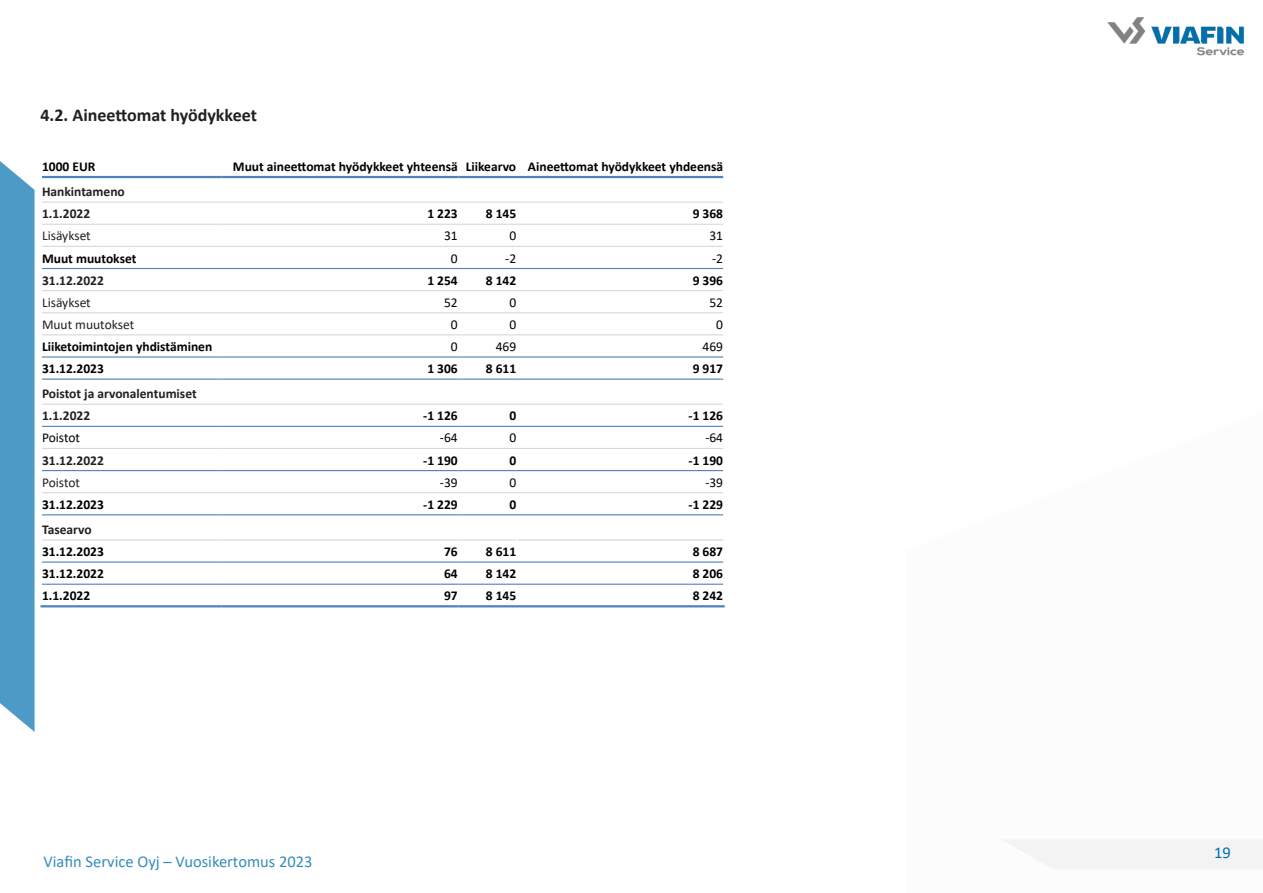
<style>
.page{position:relative;width:1263px;height:893px;background:#fff}
.page>*{position:absolute;margin:0;border:0;box-sizing:border-box;transform-origin:0 0}
.VS_Heading_4{font:700 18px "Calibri";color:#231f20}
.t1{font:16.5px "Calibri";color:#006fae}
.t2{font:700 13.5px "Calibri";color:#000}
.t3{font:700 13.5px "Calibri";color:#231f20}
.t4{font:13.5px "Calibri";color:#000}
.t5{font:13.5px "Calibri";color:#231f20}
</style>
<div class="page">
<svg style="left:0;top:161px;width:35px;height:571px;background:#58a0c9"></svg>
<hr style="left:42px;top:176px;width:179px;height:2px;background:#4f81bd">
<hr style="left:221px;top:176px;width:237px;height:2px;background:#4f81bd">
<hr style="left:458px;top:176px;width:59px;height:2px;background:#4f81bd">
<hr style="left:517px;top:176px;width:206px;height:2px;background:#4f81bd">
<hr style="left:42px;top:202px;width:179px;height:1px;background:#d8d8d8">
<hr style="left:221px;top:202px;width:237px;height:1px;background:#d8d8d8">
<hr style="left:458px;top:202px;width:59px;height:1px;background:#d8d8d8">
<hr style="left:517px;top:202px;width:206px;height:1px;background:#d8d8d8">
<hr style="left:42px;top:224px;width:179px;height:1px;background:#d8d8d8">
<hr style="left:221px;top:224px;width:237px;height:1px;background:#d8d8d8">
<hr style="left:458px;top:224px;width:59px;height:1px;background:#d8d8d8">
<hr style="left:517px;top:224px;width:206px;height:1px;background:#d8d8d8">
<hr style="left:42px;top:246px;width:179px;height:1px;background:#d8d8d8">
<hr style="left:517px;top:246px;width:206px;height:1px;background:#d8d8d8">
<hr style="left:221px;top:246px;width:237px;height:1px;background:#d8d8d8">
<hr style="left:458px;top:246px;width:59px;height:1px;background:#d8d8d8">
<hr style="left:221px;top:268px;width:237px;height:1px;background:#4f81bd">
<hr style="left:458px;top:268px;width:59px;height:1px;background:#4f81bd">
<hr style="left:42px;top:268px;width:179px;height:1px;background:#4f81bd">
<hr style="left:517px;top:268px;width:206px;height:1px;background:#4f81bd">
<hr style="left:42px;top:290px;width:179px;height:1px;background:#d8d8d8">
<hr style="left:221px;top:290px;width:237px;height:1px;background:#d8d8d8">
<hr style="left:458px;top:290px;width:59px;height:1px;background:#d8d8d8">
<hr style="left:517px;top:290px;width:206px;height:1px;background:#d8d8d8">
<hr style="left:42px;top:312px;width:179px;height:1px;background:#d8d8d8">
<hr style="left:221px;top:312px;width:237px;height:1px;background:#d8d8d8">
<hr style="left:458px;top:312px;width:59px;height:1px;background:#d8d8d8">
<hr style="left:517px;top:312px;width:206px;height:1px;background:#d8d8d8">
<hr style="left:221px;top:334px;width:237px;height:1px;background:#d8d8d8">
<hr style="left:458px;top:334px;width:59px;height:1px;background:#d8d8d8">
<hr style="left:517px;top:334px;width:206px;height:1px;background:#d8d8d8">
<hr style="left:42px;top:334px;width:179px;height:1px;background:#d8d8d8">
<hr style="left:42px;top:356px;width:179px;height:2px;background:#4f81bd">
<hr style="left:221px;top:356px;width:237px;height:2px;background:#4f81bd">
<hr style="left:458px;top:356px;width:59px;height:2px;background:#4f81bd">
<hr style="left:517px;top:356px;width:206px;height:2px;background:#4f81bd">
<hr style="left:42px;top:379px;width:179px;height:1px;background:#4f81bd">
<hr style="left:221px;top:379px;width:237px;height:1px;background:#4f81bd">
<hr style="left:458px;top:379px;width:59px;height:1px;background:#4f81bd">
<hr style="left:517px;top:379px;width:206px;height:1px;background:#4f81bd">
<hr style="left:42px;top:426px;width:179px;height:1px;background:#4f81bd">
<hr style="left:42px;top:404px;width:179px;height:1px;background:#d8d8d8">
<hr style="left:221px;top:404px;width:237px;height:1px;background:#d8d8d8">
<hr style="left:458px;top:404px;width:59px;height:1px;background:#d8d8d8">
<hr style="left:517px;top:404px;width:206px;height:1px;background:#d8d8d8">
<hr style="left:517px;top:426px;width:206px;height:1px;background:#4f81bd">
<hr style="left:221px;top:426px;width:237px;height:1px;background:#4f81bd">
<hr style="left:458px;top:426px;width:59px;height:1px;background:#4f81bd">
<hr style="left:458px;top:448px;width:59px;height:1px;background:#d8d8d8">
<hr style="left:42px;top:448px;width:179px;height:1px;background:#d8d8d8">
<hr style="left:221px;top:448px;width:237px;height:1px;background:#d8d8d8">
<hr style="left:42px;top:470px;width:179px;height:1px;background:#4f81bd">
<hr style="left:221px;top:470px;width:237px;height:1px;background:#4f81bd">
<hr style="left:517px;top:448px;width:206px;height:1px;background:#d8d8d8">
<hr style="left:458px;top:470px;width:59px;height:1px;background:#4f81bd">
<hr style="left:517px;top:470px;width:206px;height:1px;background:#4f81bd">
<hr style="left:42px;top:492px;width:179px;height:1px;background:#d8d8d8">
<hr style="left:221px;top:492px;width:237px;height:1px;background:#d8d8d8">
<hr style="left:458px;top:492px;width:59px;height:1px;background:#d8d8d8">
<hr style="left:517px;top:492px;width:206px;height:1px;background:#d8d8d8">
<hr style="left:42px;top:514px;width:179px;height:1px;background:#4f81bd">
<hr style="left:221px;top:514px;width:237px;height:1px;background:#4f81bd">
<hr style="left:458px;top:514px;width:59px;height:1px;background:#4f81bd">
<hr style="left:517px;top:514px;width:206px;height:1px;background:#4f81bd">
<hr style="left:42px;top:539px;width:179px;height:1px;background:#d8d8d8">
<hr style="left:221px;top:539px;width:237px;height:1px;background:#d8d8d8">
<hr style="left:518px;top:539px;width:205px;height:1px;background:#d6d4ca">
<hr style="left:458px;top:539px;width:58px;height:1px;background:#d8d8d8">
<hr style="left:458px;top:561px;width:59px;height:2px;background:#4f81bd">
<hr style="left:517px;top:561px;width:206px;height:2px;background:#4f81bd">
<hr style="left:42px;top:561px;width:179px;height:2px;background:#4f81bd">
<hr style="left:221px;top:561px;width:237px;height:2px;background:#4f81bd">
<hr style="left:221px;top:584px;width:237px;height:1px;background:#4f81bd">
<hr style="left:458px;top:584px;width:59px;height:1px;background:#4f81bd">
<hr style="left:517px;top:584px;width:206px;height:1px;background:#4f81bd">
<hr style="left:42px;top:584px;width:179px;height:1px;background:#4f81bd">
<hr style="left:40px;top:605px;width:181px;height:2px;background:#4f81bd">
<hr style="left:221px;top:605px;width:237px;height:2px;background:#4f81bd">
<hr style="left:458px;top:605px;width:59px;height:2px;background:#4f81bd">
<hr style="left:517px;top:605px;width:208px;height:2px;background:#4f81bd">
<svg style="left:1004px;top:840px;width:259px;height:29px"></svg>
<img style="left:1107px;top:17px;width:137px;height:39px">
<p class="VS_Heading_4" style="left:40px;top:102px;width:218px">4.2. Aineettomat hyödykkeet</p>
<p class="t2" style="left:42px;top:157px;width:55px">1000 EUR</p>
<p class="t2" style="left:233px;top:157px;width:226px">Muut aineettomat hyödykkeet yhteensä</p>
<p class="t2" style="left:466px;top:157px;width:52px">Liikearvo</p>
<p class="t2" style="left:528px;top:157px;width:197px">Aineettomat hyödykkeet yhdeensä</p>
<p class="t3" style="left:42px;top:182px;width:84px">Hankintameno</p>
<p class="t3" style="left:42px;top:204px;width:50px">1.1.2022</p>
<p class="t2" style="left:427px;top:204px;width:32px">1 223</p>
<p class="t2" style="left:486px;top:204px;width:32px">8 145</p>
<p class="t2" style="left:693px;top:204px;width:32px">9 368</p>
<p class="t5" style="left:42px;top:227px;width:50px">Lisäykset</p>
<p class="t4" style="left:444px;top:227px;width:15px">31</p>
<p class="t4" style="left:509px;top:227px;width:8px">0</p>
<p class="t4" style="left:709px;top:227px;width:15px">31</p>
<p class="t2" style="left:42px;top:248px;width:96px">Muut muutokset</p>
<p class="t4" style="left:451px;top:249px;width:8px">0</p>
<p class="t4" style="left:505px;top:249px;width:12px">-2</p>
<p class="t4" style="left:712px;top:249px;width:12px">-2</p>
<p class="t3" style="left:42px;top:271px;width:63px">31.12.2022</p>
<p class="t2" style="left:427px;top:271px;width:32px">1 254</p>
<p class="t2" style="left:486px;top:271px;width:32px">8 142</p>
<p class="t2" style="left:693px;top:271px;width:32px">9 396</p>
<p class="t5" style="left:42px;top:293px;width:50px">Lisäykset</p>
<p class="t4" style="left:444px;top:293px;width:15px">52</p>
<p class="t4" style="left:509px;top:293px;width:8px">0</p>
<p class="t4" style="left:709px;top:293px;width:15px">52</p>
<p class="t5" style="left:42px;top:315px;width:94px">Muut muutokset</p>
<p class="t4" style="left:451px;top:315px;width:8px">0</p>
<p class="t4" style="left:509px;top:315px;width:8px">0</p>
<p class="t4" style="left:716px;top:315px;width:8px">0</p>
<p class="t2" style="left:42px;top:337px;width:172px">Liiketoimintojen yhdistäminen</p>
<p class="t4" style="left:451px;top:337px;width:8px">0</p>
<p class="t4" style="left:496px;top:337px;width:22px">469</p>
<p class="t4" style="left:703px;top:337px;width:22px">469</p>
<p class="t2" style="left:42px;top:359px;width:63px">31.12.2023</p>
<p class="t2" style="left:427px;top:359px;width:32px">1 306</p>
<p class="t2" style="left:486px;top:359px;width:32px">8 611</p>
<p class="t2" style="left:693px;top:359px;width:32px">9 917</p>
<p class="t3" style="left:42px;top:384px;width:156px">Poistot ja arvonalentumiset</p>
<p class="t3" style="left:42px;top:406px;width:50px">1.1.2022</p>
<p class="t2" style="left:423px;top:406px;width:36px">-1 126</p>
<p class="t2" style="left:509px;top:406px;width:8px">0</p>
<p class="t2" style="left:689px;top:406px;width:36px">-1 126</p>
<p class="t4" style="left:42px;top:429px;width:40px">Poistot</p>
<p class="t4" style="left:440px;top:429px;width:19px">-64</p>
<p class="t4" style="left:509px;top:429px;width:8px">0</p>
<p class="t4" style="left:705px;top:429px;width:19px">-64</p>
<p class="t3" style="left:42px;top:451px;width:63px">31.12.2022</p>
<p class="t2" style="left:423px;top:451px;width:36px">-1 190</p>
<p class="t2" style="left:509px;top:451px;width:8px">0</p>
<p class="t2" style="left:689px;top:451px;width:36px">-1 190</p>
<p class="t5" style="left:42px;top:473px;width:40px">Poistot</p>
<p class="t4" style="left:440px;top:473px;width:19px">-39</p>
<p class="t4" style="left:509px;top:473px;width:8px">0</p>
<p class="t4" style="left:705px;top:473px;width:19px">-39</p>
<p class="t2" style="left:42px;top:495px;width:63px">31.12.2023</p>
<p class="t2" style="left:423px;top:495px;width:36px">-1 229</p>
<p class="t2" style="left:509px;top:495px;width:8px">0</p>
<p class="t2" style="left:689px;top:495px;width:36px">-1 229</p>
<p class="t3" style="left:42px;top:520px;width:51px">Tasearvo</p>
<p class="t2" style="left:42px;top:542px;width:63px">31.12.2023</p>
<p class="t2" style="left:444px;top:542px;width:15px">76</p>
<p class="t2" style="left:486px;top:542px;width:32px">8 611</p>
<p class="t2" style="left:693px;top:542px;width:32px">8 687</p>
<p class="t2" style="left:42px;top:564px;width:63px">31.12.2022</p>
<p class="t2" style="left:444px;top:564px;width:15px">64</p>
<p class="t2" style="left:486px;top:564px;width:32px">8 142</p>
<p class="t2" style="left:693px;top:564px;width:32px">8 206</p>
<p class="t2" style="left:42px;top:586px;width:50px">1.1.2022</p>
<p class="t2" style="left:444px;top:586px;width:15px">97</p>
<p class="t2" style="left:486px;top:586px;width:32px">8 145</p>
<p class="t2" style="left:693px;top:586px;width:32px">8 242</p>
<p class="t1" style="left:43px;top:850px;width:271px">Viafin Service Oyj – Vuosikertomus 2023</p>
<p class="t1" style="left:1214px;top:841px;width:18px">19</p>
</div>
